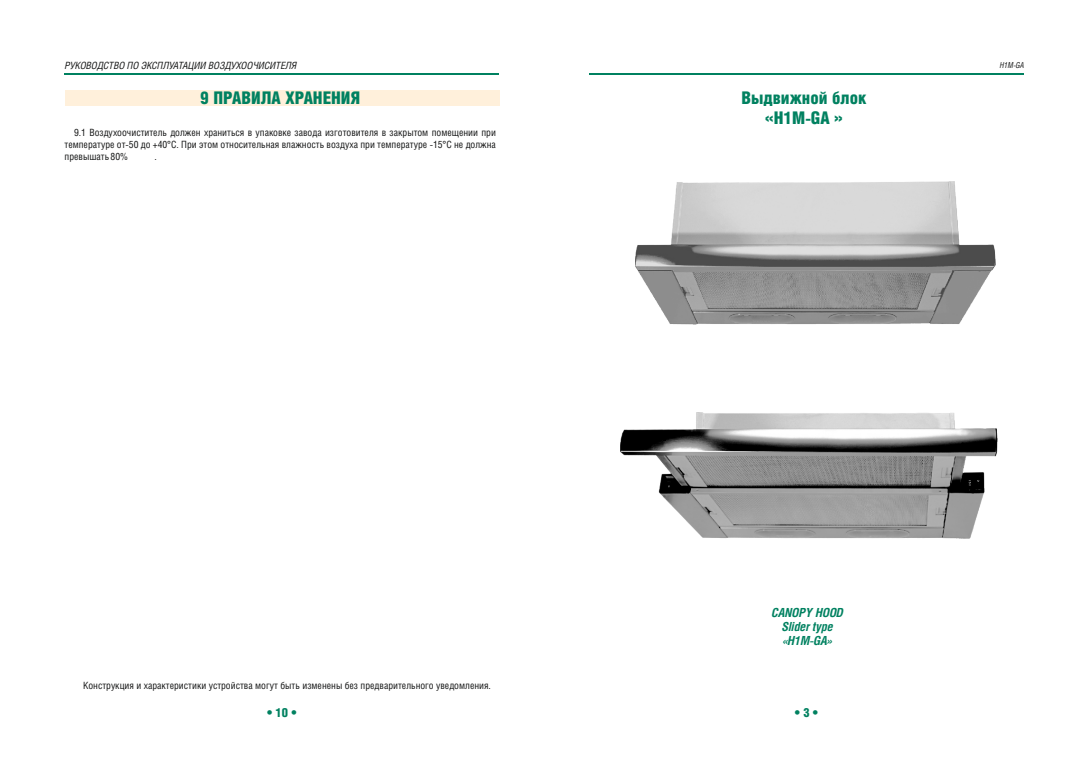
<style>
.page{position:relative;width:1088px;height:780px;background:#fff}
.page>*{position:absolute;margin:0;border:0;box-sizing:border-box;transform-origin:0 0}
.t1{font:17.5px/19.4px "Helios Cond Black C";color:#008160;text-align:center}
.t2{font:italic 700 12.5px/14.2px "Helios Cond C";color:#008160;text-align:center}
.t3{font:12.5px "Helios Cond Black C";color:#008160}
.t4{font:10px/11.6px "Helios Cond C";color:#151616;text-align:justify}
.t5{font:italic 10px "Helios Cond C";color:#151616}
.t6{font:italic 8.25px "Helios Cond C";color:#151616;scale:.9 1}
</style>
<div class="page">
<hr style="left:65px;top:73px;width:434px;height:1px;background:#008160">
<hr style="left:589px;top:73px;width:435px;height:1px;background:#008160">
<div style="left:65px;top:90px;width:435px;height:16px;background:#fff0db"></div>
<img style="left:621px;top:412px;width:376px;height:126px">
<img style="left:636px;top:181px;width:359px;height:143px">
<p class="t5" style="left:65px;top:62px;width:234px">РУКОВОДСТВО ПО ЭКСПЛУАТАЦИИ ВОЗДУХООЧИСИТЕЛЯ</p>
<h1 class="t1" style="left:200px;top:89px;width:162px">9 ПРАВИЛА ХРАНЕНИЯ</h1>
<p class="t4" style="left:65px;top:128px;width:433px;text-indent:9px">9.1 Воздухоочиститель должен храниться в упаковке завода изготовителя в закрытом помещении при температуре от-50 до +40°С. При этом относительная влажность воздуха при температуре -15°С не должна превышать 80%</p>
<p class="t4" style="left:155px;top:151px;width:4px">.</p>
<h1 class="t1" style="left:741px;top:89px;width:127px">Выдвижной блок «H1M-GA »</h1>
<p class="t6" style="left:1000px;top:62px;width:28px">Н1M-GA</p>
<p class="t4" style="left:83px;top:680px;width:409px">Конструкция и характеристики устройства могут быть изменены без предварительного уведомления.</p>
<p class="t2" style="left:772px;top:605px;width:73px">CANOPY HOOD<br>Slider type «H1M-GA»</p>
<p class="t3" style="left:267px;top:707px;width:31px">• 10 •</p>
<p class="t3" style="left:795px;top:707px;width:25px">• 3 •</p>
</div>
